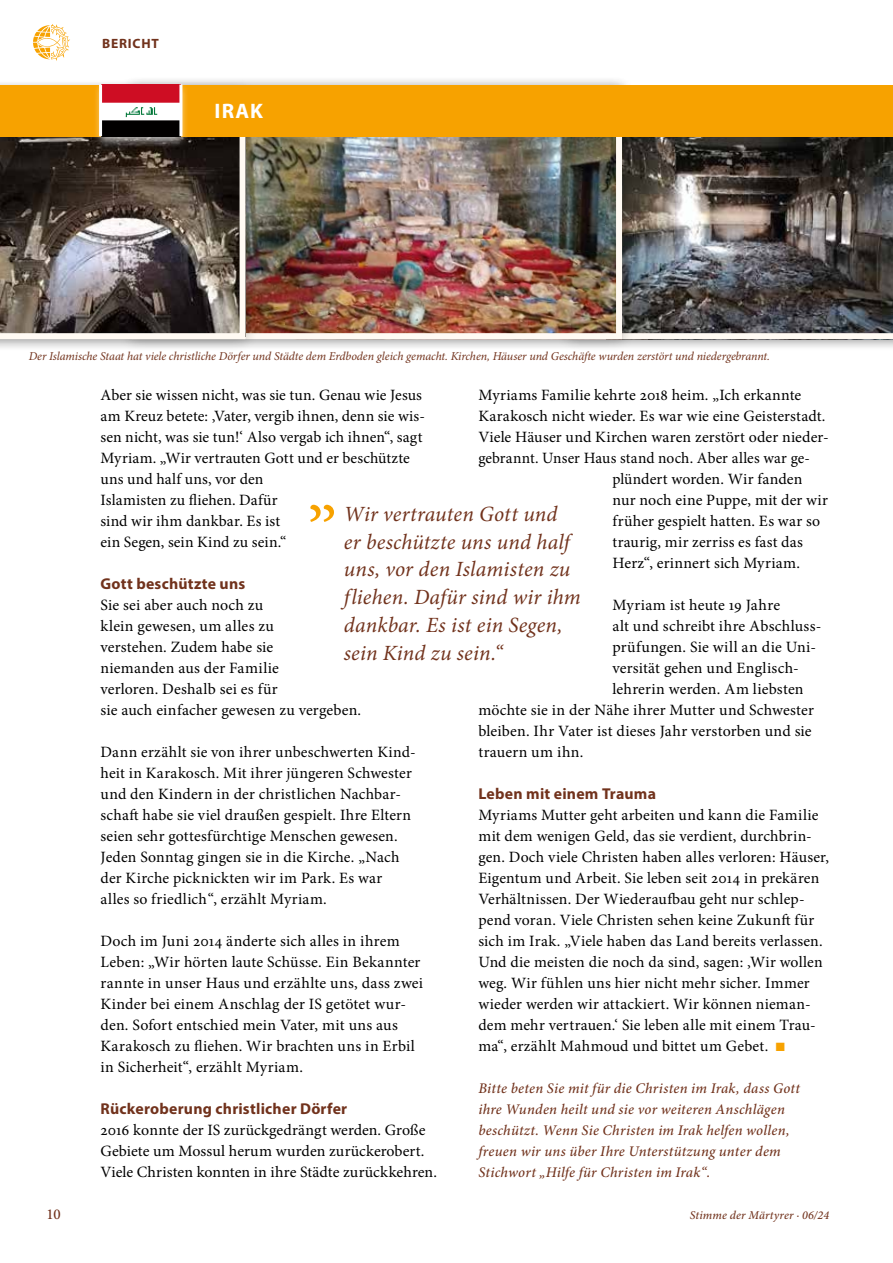
<style>
.page{position:relative;width:893px;height:1263px;background:#fff}
.page>*{position:absolute;margin:0;border:0;box-sizing:border-box;transform-origin:0 0}
.t1{font:italic 21.75px/27.8px "Minion Pro";letter-spacing:.005em;color:#71321c}
.t2{font:700 21px "Myriad Pro";color:#fff}
.t3{font:15.75px/21px "Minion Pro";letter-spacing:.01em;color:#000}
.t4{font:700 15.75px "Myriad Pro";letter-spacing:.015em;color:#71321c}
.t5{font:15.75px "Minion Pro";letter-spacing:.03em;color:#000}
.t6{font:500 15px "Minion Pro";color:#71321c}
.t7{font:italic 500 14.7px/21px "Minion Pro";letter-spacing:.015em;color:#71321c}
.t8{font:700 13.5px "Myriad Pro";letter-spacing:.06em;color:#71321c}
.t9{font:italic 12px "Minion Pro";letter-spacing:-.005em;color:#71321c}
.t10{font:italic 500 12px "Minion Pro";letter-spacing:.015em;color:#71321c}
.s1{color:#f7a200}
</style>
<div class="page">
<svg style="left:33px;top:24px;width:37px;height:37px"></svg>
<div style="left:557px;top:114px;width:336px;height:238px;background:#000;opacity:.3"></div>
<img style="left:634px;top:136px;width:259px;height:203px">
<div style="left:119px;top:76px;width:515px;height:276px;background:#000;opacity:.3"></div>
<img style="left:258px;top:136px;width:357px;height:196px">
<div style="left:132px;top:88px;width:490px;height:251px;border:6px solid #fffaf3"></div>
<div style="left:0;top:79px;width:258px;height:273px;background:#000;opacity:.3"></div>
<svg style="left:0;top:136px;width:246px;height:203px;background:#635a55"></svg>
<svg style="left:310px;top:505px;width:24px;height:17px"></svg>
<div style="left:0;top:85px;width:893px;height:51px;background:#f7a200"></div>
<div style="left:93px;top:81px;width:96px;height:68px;background:#fff;opacity:.75"></div>
<img style="left:102px;top:85px;width:77px;height:51px">
<hr style="left:179px;top:85px;width:3px;height:51px;background:#fff">
<hr style="left:99px;top:85px;width:3px;height:51px;background:#fff">
<p class="t8" style="left:102px;top:34px;width:58px">BERICHT</p>
<h2 class="t2" style="left:215px;top:97px;width:50px">IRAK</h2>
<p class="t9" style="left:29px;top:348px;width:743px">Der Islamische Staat hat viele christliche Dörfer und Städte dem Erdboden gleich gemacht. Kirchen, Häuser und Geschäfte wurden zerstört und niedergebrannt.</p>
<p class="t3" style="left:101px;top:385px;width:326px">Aber sie wissen nicht, was sie tun. Genau wie Jesus am Kreuz betete: ‚Vater, vergib ihnen, denn sie wis&shy;sen nicht, was sie tun!‘ Also vergab ich ihnen“, sagt Myriam. „Wir vertrauten Gott und er beschützte uns und half uns, vor den<br>Islamisten zu fliehen. Dafür<br>sind wir ihm dankbar. Es ist<br>ein Segen, sein Kind zu sein.“</p>
<p class="t4" style="left:101px;top:573px;width:146px">Gott beschützte uns</p>
<p class="t3" style="left:101px;top:595px;width:262px">Sie sei aber auch noch zu<br>klein gewesen, um alles zu<br>verstehen. Zudem habe sie<br>niemanden aus der Familie<br>verloren. Deshalb sei es für<br>sie auch einfacher gewesen zu vergeben.</p>
<p class="t3" style="left:101px;top:742px;width:317px">Dann erzählt sie von ihrer unbeschwerten Kind&shy;heit in Karakosch. Mit ihrer jüngeren Schwester und den Kindern in der christlichen Nachbar&shy;schaft habe sie viel draußen gespielt. Ihre Eltern seien sehr gottesfürchtige Menschen gewesen.<br>Jeden Sonntag gingen sie in die Kirche. „Nach der Kirche picknickten wir im Park. Es war<br>alles so friedlich“, erzählt Myriam.</p>
<p class="t3" style="left:101px;top:931px;width:324px">Doch im Juni 2014 änderte sich alles in ihrem Leben: „Wir hörten laute Schüsse. Ein Bekannter rannte in unser Haus und erzählte uns, dass zwei Kinder bei einem Anschlag der IS getötet wur&shy;den. Sofort entschied mein Vater, mit uns aus Karakosch zu fliehen. Wir brachten uns in Erbil in Sicherheit“, erzählt Myriam.</p>
<p class="t4" style="left:101px;top:1098px;width:248px">Rückeroberung christlicher Dörfer</p>
<p class="t3" style="left:101px;top:1120px;width:338px">2016 konnte der IS zurückgedrängt werden. Große<br>Gebiete um Mossul herum wurden zurückerobert.<br>Viele Christen konnten in ihre Städte zurückkehren.</p>
<p class="t3" style="left:478px;top:385px;width:324px">Myriams Familie kehrte 2018 heim. „Ich erkannte</p>
<p class="t3" style="left:478px;top:406px;width:349px">Karakosch nicht wieder. Es war wie eine Geisterstadt.</p>
<p class="t3" style="left:478px;top:427px;width:352px">Viele Häuser und Kirchen waren zerstört oder nieder-</p>
<p class="t3" style="left:478px;top:448px;width:333px">gebrannt. Unser Haus stand noch. Aber alles war ge-</p>
<p class="t3" style="left:612px;top:469px;width:191px">plündert worden. Wir fanden</p>
<p class="t3" style="left:612px;top:490px;width:217px">nur noch eine Puppe, mit der wir</p>
<p class="t3" style="left:612px;top:511px;width:209px">früher gespielt hatten. Es war so</p>
<p class="t3" style="left:612px;top:532px;width:192px">traurig, mir zerriss es fast das</p>
<p class="t3" style="left:612px;top:553px;width:189px">Herz“, erinnert sich Myriam.</p>
<p class="t3" style="left:612px;top:595px;width:169px">Myriam ist heute 19 Jahre</p>
<p class="t3" style="left:612px;top:616px;width:210px">alt und schreibt ihre Abschluss-</p>
<p class="t5" style="left:612px;top:636px;width:205px">prüfungen. Sie will an die Uni-</p>
<p class="t3" style="left:612px;top:658px;width:188px">versität gehen und Englisch-</p>
<p class="t3" style="left:612px;top:679px;width:193px">lehrerin werden. Am liebsten</p>
<p class="t3" style="left:478px;top:700px;width:337px">möchte sie in der Nähe ihrer Mutter und Schwester</p>
<p class="t3" style="left:478px;top:721px;width:335px">bleiben. Ihr Vater ist dieses Jahr verstorben und sie</p>
<p class="t3" style="left:478px;top:742px;width:107px">trauern um ihn.</p>
<p class="t4" style="left:478px;top:783px;width:179px">Leben mit einem Trauma</p>
<p class="t3" style="left:478px;top:805px;width:352px">Myriams Mutter geht arbeiten und kann die Familie mit dem wenigen Geld, das sie verdient, durchbrin&shy;gen. Doch viele Christen haben alles verloren: Häuser, Eigentum und Arbeit. Sie leben seit 2014 in prekären Verhältnissen. Der Wiederaufbau geht nur schlep&shy;pend voran. Viele Christen sehen keine Zukunft für sich im Irak. „Viele haben das Land bereits verlassen.<br>Und die meisten die noch da sind, sagen: ‚Wir wollen weg. Wir fühlen uns hier nicht mehr sicher. Immer wieder werden wir attackiert. Wir können nieman&shy;dem mehr vertrauen.‘ Sie leben alle mit einem Trau&shy;ma“, erzählt Mahmoud und bittet um Gebet. <span class="s1">■</span></p>
<p class="t7" style="left:478px;top:1078px;width:323px">Bitte beten Sie mit für die Christen im Irak, dass Gott ihre Wunden heilt und sie vor weiteren Anschlägen beschützt. Wenn Sie Christen im Irak helfen wollen, freuen wir uns über Ihre Unterstützung unter dem Stichwort „Hilfe für Christen im Irak“.</p>
<h1 class="t1" style="left:344px;top:500px;width:238px">Wir vertrauten Gott und<br>er beschützte uns und half uns, vor den Islamisten zu fliehen. Dafür sind wir ihm dankbar. Es ist ein Segen, sein Kind zu sein.“</h1>
<p class="t6" style="left:46px;top:1204px;width:16px">10</p>
<p class="t10" style="left:690px;top:1208px;width:141px">Stimme der Märtyrer · 06/24</p>
</div>
